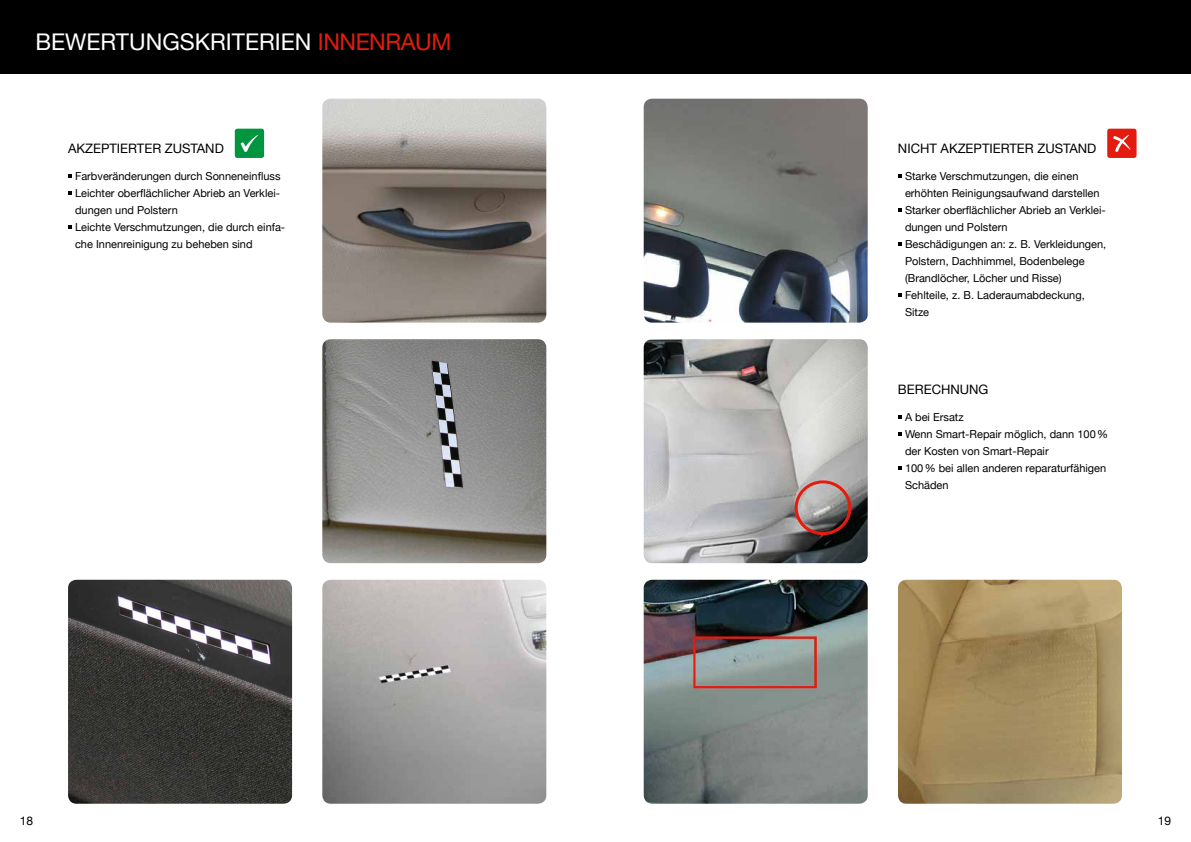
<style>
.page{position:relative;width:1191px;height:842px;background:#fff}
.page>*{position:absolute;margin:0;border:0;box-sizing:border-box;transform-origin:0 0}
.t1{font:23px "Helvetica Neue";color:#fff}
.t2{font:13px "Helvetica Neue";color:#000}
.t3{font:12px "Helvetica Neue";color:#000}
.t4{font:11px/17px "Helvetica Neue";color:#000}
.s1{color:#e41c0f}
</style>
<div class="page">
<div style="left:0;top:0;width:1191px;height:73px;background:#000"></div>
<svg style="left:898px;top:415px;width:4px;height:4px"></svg>
<svg style="left:898px;top:432px;width:4px;height:4px"></svg>
<svg style="left:898px;top:466px;width:4px;height:4px"></svg>
<svg style="left:68px;top:174px;width:4px;height:4px"></svg>
<svg style="left:68px;top:191px;width:4px;height:4px"></svg>
<svg style="left:68px;top:225px;width:4px;height:4px"></svg>
<img style="left:68px;top:580px;width:224px;height:224px">
<img style="left:898px;top:580px;width:224px;height:224px">
<img style="left:322px;top:339px;width:224px;height:224px">
<img style="left:643px;top:580px;width:224px;height:224px">
<img style="left:322px;top:99px;width:224px;height:224px">
<img style="left:643px;top:339px;width:224px;height:224px">
<img style="left:322px;top:580px;width:224px;height:224px">
<img style="left:643px;top:99px;width:224px;height:224px">
<div style="left:693px;top:636px;width:124px;height:52px;border:2px solid #e41c0f"></div>
<div style="left:794px;top:480px;width:57px;height:55px;border:3px solid #e41c0f;border-radius:50%"></div>
<div style="left:235px;top:129px;width:29px;height:29px;background:#00963f;border-radius:3px"></div>
<svg style="left:240px;top:135px;width:18px;height:17px"></svg>
<svg style="left:898px;top:174px;width:4px;height:4px"></svg>
<svg style="left:898px;top:208px;width:4px;height:4px"></svg>
<svg style="left:898px;top:242px;width:4px;height:4px"></svg>
<svg style="left:898px;top:293px;width:4px;height:4px"></svg>
<div style="left:1107px;top:129px;width:29px;height:29px;background:#e41c0f;border-radius:3px"></div>
<svg style="left:1113px;top:135px;width:17px;height:17px"></svg>
<h1 class="t1" style="left:35px;top:25px;width:417px">BEWERTUNGSKRITERIEN <span class="s1">INNENRAUM</span></h1>
<p class="t2" style="left:68px;top:139px;width:157px">AKZEPTIERTER ZUSTAND</p>
<p class="t4" style="left:75px;top:168px;width:212px">Farbveränderungen durch Sonneneinfluss Leichter oberflächlicher Abrieb an Verklei&shy;dungen und Polstern<br>Leichte Verschmutzungen, die durch einfa&shy;che Innenreinigung zu beheben sind</p>
<p class="t2" style="left:898px;top:139px;width:200px">NICHT AKZEPTIERTER ZUSTAND</p>
<p class="t4" style="left:905px;top:168px;width:203px">Starke Verschmutzungen, die einen erhöhten Reinigungsaufwand darstellen<br>Starker oberflächlicher Abrieb an Verklei&shy;dungen und Polstern<br>Beschädigungen an: z. B. Verkleidungen,<br>Polstern, Dachhimmel, Bodenbelege (Brandlöcher, Löcher und Risse)<br>Fehlteile, z. B. Laderaumabdeckung,<br>Sitze</p>
<p class="t2" style="left:898px;top:380px;width:92px">BERECHNUNG</p>
<p class="t4" style="left:905px;top:409px;width:205px">A bei Ersatz<br>Wenn Smart-Repair möglich, dann 100% der Kosten von Smart-Repair<br>100% bei allen anderen reparaturfähigen<br>Schäden</p>
<p class="t3" style="left:20px;top:812px;width:15px">18</p>
<p class="t3" style="left:1157px;top:812px;width:15px">19</p>
</div>
